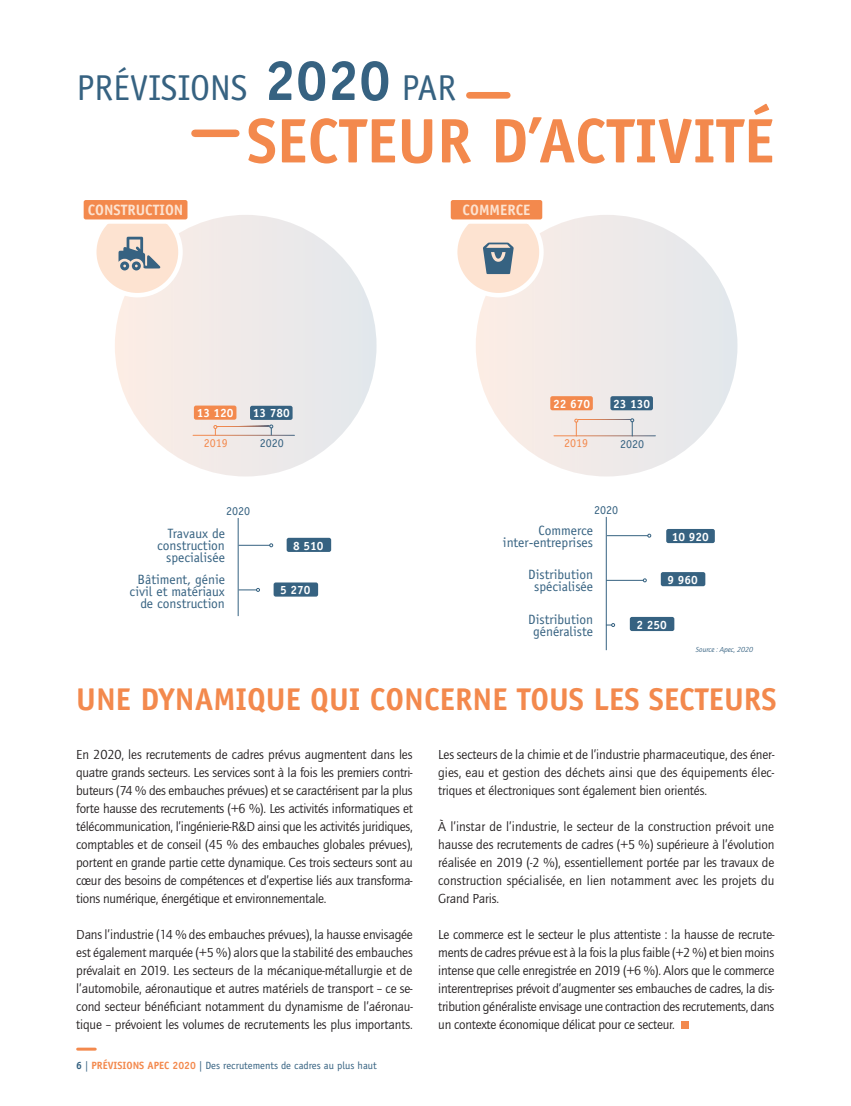
<style>
.page{position:relative;width:851px;height:1106px;background:#fff}
.page>*{position:absolute;margin:0;border:0;box-sizing:border-box;transform-origin:0 0}
.t1{font:700 63px "Officina Sans";color:#f3894d}
.t2{font:36px "Officina Sans";color:#366281}
.t3{font:700 31.5px "Officina Sans";color:#f3894d}
.t4{font:700 15px "Officina Sans";color:#fde3d1}
.t5{font:13.5px/18px "Quay Itc T";letter-spacing:-.01em;color:#231f20;text-align:justify}
.t6{font:13.5px/12px "Officina Sans";color:#366281;text-align:right}
.t7{font:700 12px "Officina Sans";color:#fff}
.t8{font:12px "Officina Sans";color:#366281}
.t9{font:12px "Officina Sans";color:#f3894d}
.t10{font:10.5px "Officina Sans";color:#366281}
.t11{font:italic 7.5px "Quay Itc T";color:#366281}
.s1{font-weight:700;font-size:56.7px}
.s2{font-weight:700}
.s3{font-weight:700;color:#f3894d}
</style>
<div class="page">
<hr style="left:78px;top:1047px;width:17px;height:3px;background:#f3894d">
<div style="left:475px;top:215px;width:262px;height:261px;background:#efeae9;border-radius:50%"></div>
<div style="left:115px;top:215px;width:261px;height:261px;background:#efeae9;border-radius:50%"></div>
<div style="left:195px;top:130px;width:41px;height:7px;background:#f3894d"></div>
<div style="left:681px;top:1021px;width:7px;height:8px;background:#f3894d"></div>
<div style="left:469px;top:92px;width:38px;height:7px;background:#f3894d"></div>
<hr style="left:605px;top:509px;width:1px;height:141px;background:#366281">
<div style="left:592px;top:503px;width:28px;height:14px;background:#fff;border-radius:2px"></div>
<hr style="left:607px;top:535px;width:40px;height:1px;background:#366281">
<hr style="left:606px;top:580px;width:37px;height:1px;background:#366281">
<svg style="left:606px;top:623px;width:9px;height:4px"></svg>
<div style="left:450px;top:200px;width:92px;height:19px;background:#f3894d;border-radius:2px"></div>
<hr style="left:554px;top:435px;width:101px;height:1px;background:#fff">
<svg style="left:574px;top:418px;width:60px;height:18px"></svg>
<div style="left:610px;top:396px;width:43px;height:14px;background:#366281;border-radius:2px"></div>
<div style="left:550px;top:396px;width:42px;height:14px;background:#f3894d;border-radius:2px"></div>
<svg style="left:450px;top:215px;width:95px;height:85px"></svg>
<hr style="left:238px;top:515px;width:1px;height:101px;background:#366281">
<div style="left:224px;top:504px;width:28px;height:14px;background:#fff;border-radius:2px"></div>
<hr style="left:239px;top:545px;width:31px;height:1px;background:#366281">
<svg style="left:269px;top:543px;width:4px;height:4px"></svg>
<svg style="left:239px;top:588px;width:21px;height:4px"></svg>
<svg style="left:90px;top:219px;width:95px;height:81px"></svg>
<div style="left:84px;top:200px;width:103px;height:19px;background:#f3894d;border-radius:2px"></div>
<hr style="left:193px;top:435px;width:101px;height:1px;background:#fff">
<svg style="left:213px;top:424px;width:60px;height:11px"></svg>
<div style="left:250px;top:406px;width:42px;height:14px;background:#366281;border-radius:2px"></div>
<div style="left:194px;top:405px;width:42px;height:15px;background:#f3894d;border-radius:2px"></div>
<div style="left:666px;top:529px;width:48px;height:14px;background:#366281;border-radius:2px"></div>
<div style="left:660px;top:572px;width:45px;height:14px;background:#366281;border-radius:2px"></div>
<div style="left:286px;top:538px;width:45px;height:14px;background:#366281;border-radius:2px"></div>
<div style="left:273px;top:582px;width:45px;height:14px;background:#366281;border-radius:2px"></div>
<div style="left:629px;top:617px;width:45px;height:14px;background:#366281;border-radius:2px"></div>
<h2 class="t2" style="left:77px;top:67px;width:381px">PRÉVISIONS <span class="s1">2020</span> PAR</h2>
<p class="t4" style="left:88px;top:200px;width:97px">CONSTRUCTION</p>
<h1 class="t1" style="left:247px;top:102px;width:529px">SECTEUR D’ACTIVITÉ</h1>
<p class="t4" style="left:462px;top:200px;width:69px">COMMERCE</p>
<p class="t7" style="left:197px;top:405px;width:38px">13 120</p>
<p class="t7" style="left:253px;top:406px;width:38px">13 780</p>
<p class="t9" style="left:204px;top:435px;width:25px">2019</p>
<p class="t8" style="left:260px;top:435px;width:25px">2020</p>
<p class="t8" style="left:226px;top:504px;width:25px">2020</p>
<p class="t7" style="left:553px;top:396px;width:38px">22 670</p>
<p class="t7" style="left:613px;top:396px;width:38px">23 130</p>
<p class="t9" style="left:564px;top:436px;width:25px">2019</p>
<p class="t8" style="left:620px;top:436px;width:25px">2020</p>
<p class="t8" style="left:594px;top:503px;width:25px">2020</p>
<p class="t6" style="left:157px;top:527px;width:69px">Travaux de construction specialisée</p>
<p class="t6" style="left:130px;top:574px;width:97px">Bâtiment, génie civil et matériaux de construction</p>
<p class="t7" style="left:293px;top:538px;width:32px">8 510</p>
<p class="t7" style="left:280px;top:582px;width:32px">5 270</p>
<p class="t6" style="left:503px;top:524px;width:92px">Commerce inter-entreprises</p>
<p class="t6" style="left:528px;top:569px;width:66px;text-align:center">Distribution spécialisée</p>
<p class="t6" style="left:528px;top:613px;width:66px;text-align:center">Distribution généraliste</p>
<p class="t7" style="left:671px;top:529px;width:38px">10 920</p>
<p class="t7" style="left:667px;top:572px;width:32px">9 960</p>
<p class="t7" style="left:636px;top:617px;width:32px">2 250</p>
<p class="t11" style="left:695px;top:645px;width:59px">Source : Apec, 2020</p>
<h3 class="t3" style="left:76px;top:680px;width:702px">UNE DYNAMIQUE QUI CONCERNE TOUS LES SECTEURS</h3>
<p class="t5" style="left:76px;top:745px;width:338px">En 2020, les recrutements de cadres prévus augmentent dans les quatre grands secteurs. Les services sont à la fois les premiers contri&shy;buteurs (74 % des embauches prévues) et se caractérisent par la plus forte hausse des recrutements (+6 %). Les activités informatiques et télécommunication, l’ingénierie-R&amp;D ainsi que les activités juridiques, comptables et de conseil (45 % des embauches globales prévues), portent en grande partie cette dynamique. Ces trois secteurs sont au cœur des besoins de compétences et d’expertise liés aux transforma&shy;tions numérique, énergétique et environnementale.</p>
<p class="t5" style="left:76px;top:925px;width:338px">Dans l’industrie (14 % des embauches prévues), la hausse envisagée est également marquée (+5 %) alors que la stabilité des embauches prévalait en 2019. Les secteurs de la mécanique-métallurgie et de l’automobile, aéronautique et autres matériels de transport – ce se&shy;cond secteur bénéficiant notamment du dynamisme de l’aéronau&shy;tique – prévoient les volumes de recrutements les plus importants.</p>
<p class="t10" style="left:76px;top:1059px;width:302px"><span class="s2">6</span> | <span class="s3">PRÉVISIONS APEC 2020</span> | Des recrutements de cadres au plus haut</p>
<p class="t5" style="left:438px;top:745px;width:337px">Les secteurs de la chimie et de l’industrie pharmaceutique, des éner&shy;gies, eau et gestion des déchets ainsi que des équipements élec&shy;triques et électroniques sont également bien orientés.</p>
<p class="t5" style="left:438px;top:817px;width:338px">À l’instar de l’industrie, le secteur de la construction prévoit une hausse des recrutements de cadres (+5 %) supérieure à l’évolution réalisée en 2019 (-2 %), essentiellement portée par les travaux de construction spécialisée, en lien notamment avec les projets du Grand Paris.</p>
<p class="t5" style="left:438px;top:925px;width:338px">Le commerce est le secteur le plus attentiste : la hausse de recrute&shy;ments de cadres prévue est à la fois la plus faible (+2 %) et bien moins intense que celle enregistrée en 2019 (+6 %). Alors que le commerce interentreprises prévoit d’augmenter ses embauches de cadres, la dis&shy;tribution généraliste envisage une contraction des recrutements, dans un contexte économique délicat pour ce secteur.</p>
</div>
